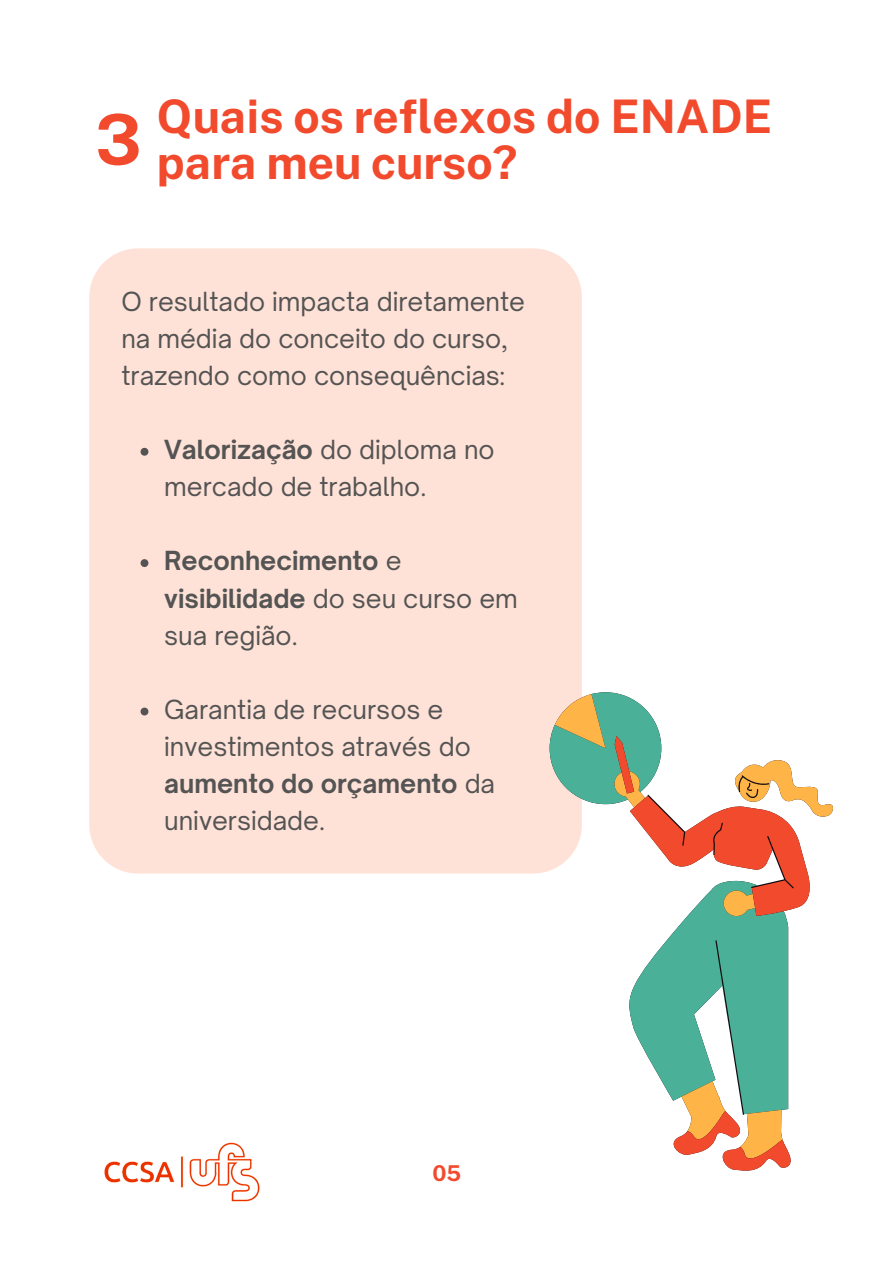
<style>
.page{position:relative;width:893px;height:1264px;background:#fff}
.page>*{position:absolute;margin:0;border:0;box-sizing:border-box;transform-origin:0 0}
.t1{font:700 46.2px/46px "Public Sans";color:#f24a2d}
.t2{font:25.2px/37px "Open Sauce One";color:#545454}
.t3{font:700 25.2px/37px "Open Sauce One";color:#545454}
.t4{font:700 21.75px "Public Sans";color:#f24a2d}
.s1{font-weight:700}
.s2{font-weight:400}
</style>
<div class="page">
<div style="left:89px;top:248px;width:493px;height:625px;background:#ffe2d7;border-radius:49px"></div>
<svg style="left:554px;top:694px;width:279px;height:175px"></svg>
<svg style="left:614px;top:736px;width:201px;height:435px"></svg>
<svg style="left:140px;top:448px;width:8px;height:7px"></svg>
<svg style="left:140px;top:559px;width:8px;height:8px"></svg>
<svg style="left:140px;top:707px;width:8px;height:8px"></svg>
<img style="left:104px;top:1142px;width:156px;height:60px">
<h1 class="t1" style="left:95px;top:93px;width:678px;text-indent:62px">Quais os reflexos do ENADE<br><sup>3</sup> para meu curso?</h1>
<p class="t2" style="left:121px;top:282px;width:405px">O resultado impacta diretamente na média do conceito do curso, trazendo como consequências:</p>
<p class="t2" style="left:164px;top:431px;width:332px"><span class="s1">Valorização</span> do diploma no mercado de trabalho.</p>
<p class="t3" style="left:164px;top:542px;width:355px">Reconhecimento <span class="s2">e </span>visibilidade <span class="s2">do seu curso em sua região.</span></p>
<p class="t2" style="left:164px;top:690px;width:332px">Garantia de recursos e investimentos através do <span class="s1">aumento do orçamento</span> da universidade.</p>
<p class="t4" style="left:432px;top:1160px;width:30px">05</p>
</div>
